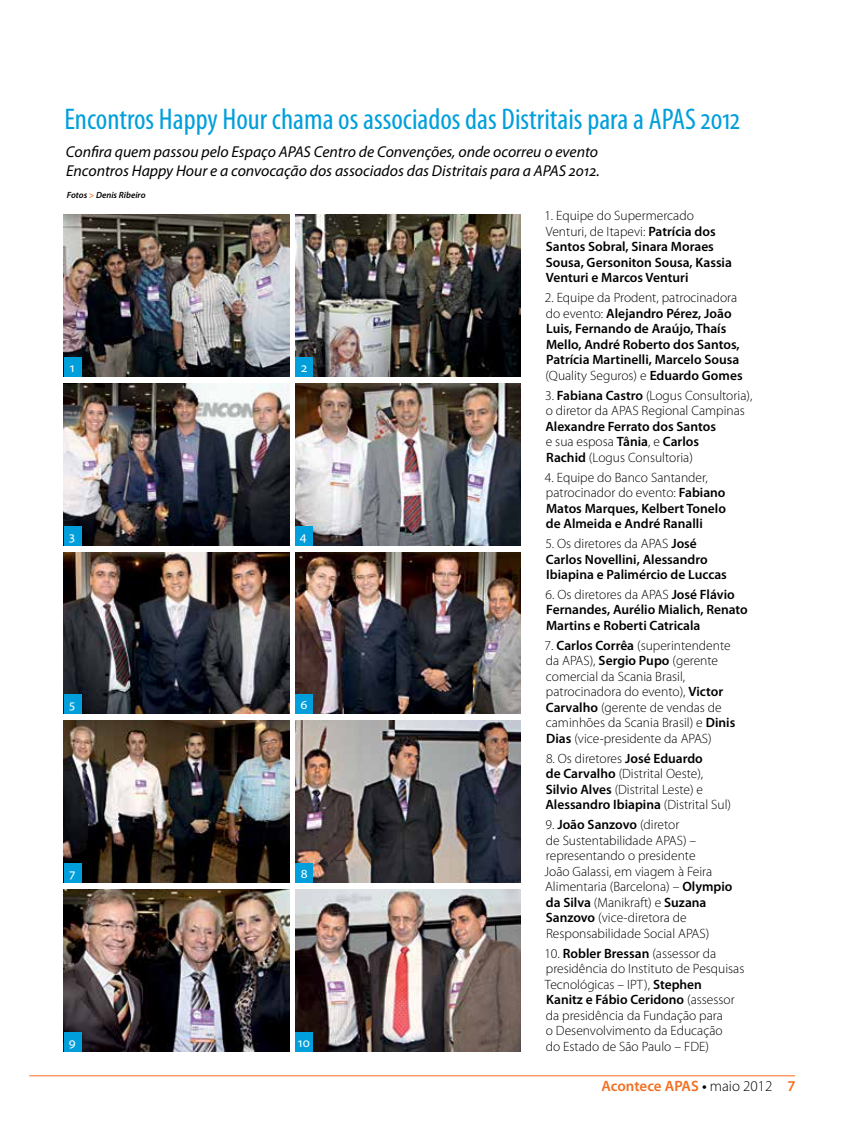
<style>
.page{position:relative;width:859px;height:1132px;background:#fff}
.page>*{position:absolute;margin:0;border:0;box-sizing:border-box;transform-origin:0 0}
.t1{font:condensed 30px "Myriad Pro";color:#009fdb}
.t2{font:italic 15.75px/19.5px "Myriad Pro";color:#000}
.t3{font:600 15px "Myriad Pro";letter-spacing:-.005em;color:#f36f21}
.t4{font:300 13.5px/15.6px "Myriad Pro";color:#000}
.t5{font:600 13.5px/15.5px "Myriad Pro";color:#000}
.t6{font:13.5px "Myriad Pro";color:#fff}
.t7{font:italic 600 9px "Myriad Pro";color:#000}
.s1{color:#f36f21}
.s2{font-weight:300}
.s3{font-weight:600}
.s4{color:#000}
.s5{font-weight:300;color:#000}
</style>
<div class="page">
<hr style="left:29px;top:1075px;width:766px;height:1px;background:#f36f21">
<img style="left:64px;top:215px;width:225px;height:161px">
<div style="left:64px;top:357px;width:18px;height:19px;background:#009fdb"></div>
<img style="left:296px;top:215px;width:225px;height:161px">
<img style="left:64px;top:383px;width:225px;height:162px">
<img style="left:296px;top:383px;width:225px;height:162px">
<img style="left:64px;top:552px;width:225px;height:161px">
<img style="left:296px;top:552px;width:225px;height:161px">
<img style="left:64px;top:720px;width:225px;height:162px">
<img style="left:296px;top:720px;width:225px;height:162px">
<img style="left:64px;top:889px;width:225px;height:161px">
<img style="left:296px;top:889px;width:225px;height:161px">
<div style="left:296px;top:357px;width:17px;height:19px;background:#009fdb"></div>
<div style="left:64px;top:526px;width:18px;height:19px;background:#009fdb"></div>
<div style="left:296px;top:526px;width:17px;height:19px;background:#009fdb"></div>
<div style="left:64px;top:694px;width:18px;height:19px;background:#009fdb"></div>
<div style="left:296px;top:694px;width:17px;height:19px;background:#009fdb"></div>
<div style="left:64px;top:863px;width:18px;height:19px;background:#009fdb"></div>
<div style="left:296px;top:863px;width:17px;height:19px;background:#009fdb"></div>
<div style="left:64px;top:1031px;width:18px;height:19px;background:#009fdb"></div>
<div style="left:296px;top:1031px;width:17px;height:19px;background:#009fdb"></div>
<h1 class="t1" style="left:64px;top:101px;width:677px">Encontros Happy Hour chama os associados das Distritais para a APAS 2012</h1>
<p class="t2" style="left:66px;top:142px;width:535px">Confira quem passou pelo Espaço APAS Centro de Convenções, onde ocorreu o evento<br>Encontros Happy Hour e a convocação dos associados das Distritais para a APAS 2012.</p>
<p class="t7" style="left:67px;top:189px;width:80px">Fotos <span class="s1">&gt;</span> Denis Ribeiro</p>
<p class="t6" style="left:70px;top:359px;width:6px">1</p>
<p class="t6" style="left:301px;top:359px;width:8px">2</p>
<p class="t6" style="left:69px;top:527px;width:7px">3</p>
<p class="t6" style="left:300px;top:527px;width:8px">4</p>
<p class="t6" style="left:69px;top:696px;width:7px">5</p>
<p class="t6" style="left:300px;top:696px;width:9px">6</p>
<p class="t6" style="left:69px;top:864px;width:7px">7</p>
<p class="t6" style="left:301px;top:864px;width:8px">8</p>
<p class="t6" style="left:69px;top:1033px;width:9px">9</p>
<p class="t6" style="left:298px;top:1033px;width:14px">10</p>
<p class="t5" style="left:544px;top:207px;width:189px"><span class="s2">1. Equipe do Supermercado<br>Venturi, de Itapevi:</span> Patrícia dos<br>Santos Sobral, Sinara Moraes<br>Sousa, Gersoniton Sousa, Kassia<br>Venturi e Marcos Venturi</p>
<p class="t5" style="left:545px;top:289px;width:199px"><span class="s2">2. Equipe da Prodent, patrocinadora do evento:</span> Alejandro Pérez, João Luis, Fernando de Araújo, Thaís Mello, André Roberto dos Santos, Patrícia Martinelli, Marcelo Sousa <span class="s2">(Quality Seguros) e</span> Eduardo Gomes</p>
<p class="t4" style="left:545px;top:387px;width:209px">3. <span class="s3">Fabiana Castro</span> (Logus Consultoria), o diretor da APAS Regional Campinas</p>
<p class="t5" style="left:545px;top:418px;width:172px">Alexandre Ferrato dos Santos <span class="s2">e sua esposa</span> Tânia<span class="s2">, e</span> Carlos<br>Rachid <span class="s2">(Logus Consultoria)</span></p>
<p class="t5" style="left:545px;top:469px;width:183px"><span class="s2">4. Equipe do Banco Santander, patrocinador do evento:</span> Fabiano<br>Matos Marques, Kelbert Tonelo de Almeida e André Ranalli</p>
<p class="t5" style="left:545px;top:535px;width:183px"><span class="s2">5. Os diretores da APAS</span> José<br>Carlos Novellini, Alessandro<br>Ibiapina e Palimércio de Luccas</p>
<p class="t5" style="left:546px;top:586px;width:204px"><span class="s2">6. Os diretores da APAS</span> José Flávio<br>Fernandes, Aurélio Mialich, Renato<br>Martins e Roberti Catricala</p>
<p class="t4" style="left:545px;top:637px;width:192px">7. <span class="s3">Carlos Corrêa</span> (superintendente da APAS), <span class="s3">Sergio Pupo</span> (gerente comercial da Scania Brasil, patrocinadora do evento), <span class="s3">Victor<br>Carvalho</span> (gerente de vendas de caminhões da Scania Brasil) e <span class="s3">Dinis<br>Dias</span> (vice-presidente da APAS)</p>
<p class="t4" style="left:545px;top:750px;width:187px">8. Os diretores <span class="s3">José Eduardo<br>de Carvalho</span> (Distrital Oeste),<br><span class="s3">Silvio Alves</span> (Distrital Leste) e<br><span class="s3">Alessandro Ibiapina</span> (Distrital Sul)</p>
<p class="t4" style="left:544px;top:816px;width:190px">9. <span class="s3">João Sanzovo</span> (diretor<br>de Sustentabilidade APAS) – representando o presidente<br>João Galassi, em viagem à Feira<br>Alimentaria (Barcelona) – <span class="s3">Olympio da Silva</span> (Manikraft) e <span class="s3">Suzana<br>Sanzovo</span> (vice-diretora de<br>Responsabilidade Social APAS)</p>
<p class="t4" style="left:544px;top:944px;width:202px">10. <span class="s3">Robler Bressan</span> (assessor da presidência do Instituto de Pesquisas<br>Tecnológicas – IPT), <span class="s3">Stephen<br>Kanitz e Fábio Ceridono</span> (assessor da presidência da Fundação para<br>o Desenvolvimento da Educação<br>do Estado de São Paulo – FDE)</p>
<p class="t3" style="left:601px;top:1076px;width:196px">Acontece APAS <span class="s4">•</span> <span class="s5">maio 2012</span> 7</p>
</div>
